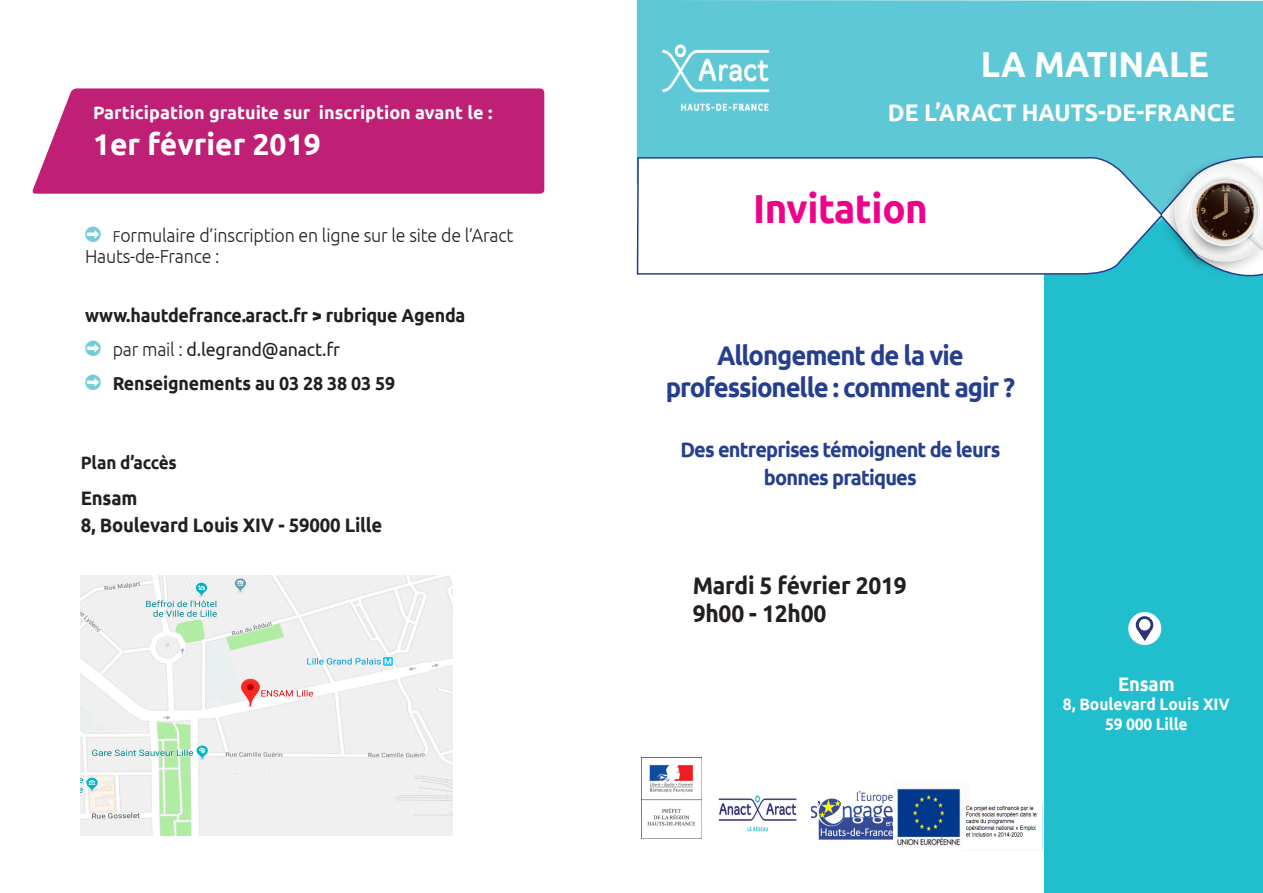
<style>
.page{position:relative;width:1263px;height:893px;background:#fff}
.page>*{position:absolute;margin:0;border:0;box-sizing:border-box;transform-origin:0 0}
.t1{font:700 40.5px "Ubuntu";letter-spacing:-.01em;color:#ed028c;scale:.95 1}
.t2{font:700 36px "Ubuntu";color:#fff;scale:.95 1}
.t3{font:700 30px "Ubuntu";color:#fff}
.t4{font:700 27px/31.5px "Ubuntu";letter-spacing:-.04em;color:#253f8e;text-align:center;scale:.95 1}
.t5{font:700 24px "Ubuntu";color:#fff;scale:.95 1}
.t6{font:700 24px "Ubuntu";letter-spacing:-.01em;color:#231f20;scale:.95 1}
.t7{font:700 21px/28.5px "Ubuntu";letter-spacing:-.04em;color:#253f8e;text-align:center;scale:.95 1}
.t8{font:700 19.5px "Ubuntu";letter-spacing:-.01em;color:#231f20;scale:.95 1}
.t9{font:700 19.5px "Ubuntu";letter-spacing:-.01em;color:#fff;scale:.95 1}
.t10{font:700 18.75px "Ubuntu";letter-spacing:-.01em;color:#231f20;scale:.95 1}
.t11{font:300 18.75px/21px "Ubuntu";letter-spacing:-.01em;color:#231f20;scale:.95 1}
.t12{font:18.75px "Ubuntu";letter-spacing:-.01em;color:#231f20;scale:.95 1}
.t13{font:700 18px "Ubuntu";color:#fff}
.t14{font:700 18px "Ubuntu";letter-spacing:-.01em;color:#231f20;scale:.95 1}
.t15{font:700 16.5px "Ubuntu";color:#fff;scale:.95 1}
.s1{font-family:"Arial Unicode MS";font-weight:400;font-size:21px;color:#72cdd9}
.s2{font-size:15.75px}
.s3{font-family:"Arial Unicode MS";font-size:21px;color:#72cdd9}
.s4{font-weight:300}
</style>
<div class="page">
<div style="left:32px;top:88px;width:512px;height:106px;background:#bf1f75"></div>
<img style="left:811px;top:791px;width:82px;height:49px">
<img style="left:897px;top:788px;width:64px;height:58px">
<img style="left:963px;top:803px;width:80px;height:48px">
<img style="left:718px;top:795px;width:79px;height:37px">
<div style="left:1045px;top:217px;width:218px;height:676px;background:#21bece"></div>
<div style="left:637px;top:0;width:626px;height:153px;background:#5fc8d6"></div>
<svg style="left:636px;top:153px;width:627px;height:131px"></svg>
<img style="left:1161px;top:155px;width:102px;height:129px">
<img style="left:658px;top:38px;width:117px;height:80px">
<div style="left:1128px;top:612px;width:33px;height:33px;background:#fff;border-radius:50%"></div>
<svg style="left:1133px;top:614px;width:22px;height:31px"></svg>
<div style="left:1139px;top:619px;width:11px;height:11px;background:#fff;border-radius:50%"></div>
<img style="left:641px;top:757px;width:61px;height:82px">
<img style="left:81px;top:576px;width:371px;height:259px">
<p class="t13" style="left:93px;top:101px;width:401px">Participation gratuite sur inscription avant le :</p>
<p class="t3" style="left:93px;top:126px;width:229px">1er février 2019</p>
<p class="t11" style="left:85px;top:225px;width:452px"><span class="s1">➲</span> <span class="s2">F</span>ormulaire d’inscription en ligne sur le site de l’Aract<br>Hauts-de-France :</p>
<p class="t10" style="left:85px;top:304px;width:402px">www.hautdefrance.aract.fr &gt; rubrique Agenda</p>
<p class="t12" style="left:85px;top:338px;width:270px"><span class="s3">➲</span> <span class="s4">par mail :</span> d.legrand@anact.fr</p>
<p class="t10" style="left:85px;top:372px;width:328px"><span class="s1">➲</span> Renseignements au 03 28 38 03 59</p>
<p class="t14" style="left:81px;top:452px;width:103px">Plan d’accès</p>
<p class="t8" style="left:81px;top:487px;width:61px">Ensam</p>
<p class="t8" style="left:81px;top:514px;width:319px">8, Boulevard Louis XIV - 59000 Lille</p>
<p class="t2" style="left:981px;top:43px;width:242px">LA MATINALE</p>
<p class="t5" style="left:831px;top:93px;width:375px">DE L’ ARACT HAUTS-DE-FRANCE</p>
<p class="t5" style="left:888px;top:98px;width:367px">DE L’ARACT HAUTS-DE-FRANCE</p>
<p class="t1" style="left:753px;top:184px;width:186px">Invitation</p>
<p class="t4" style="left:666px;top:339px;width:369px">Allongement de la vie professionelle : comment agir ?</p>
<p class="t7" style="left:680px;top:435px;width:338px">Des entreprises témoignent de leurs bonnes pratiques</p>
<p class="t6" style="left:693px;top:571px;width:227px">Mardi 5 février 2019</p>
<p class="t6" style="left:693px;top:599px;width:142px">9h00 - 12h00</p>
<p class="t9" style="left:1118px;top:672px;width:61px">Ensam</p>
<p class="t15" style="left:1063px;top:694px;width:177px">8, Boulevard Louis XIV</p>
<p class="t15" style="left:1105px;top:714px;width:89px">59 000 Lille</p>
</div>
